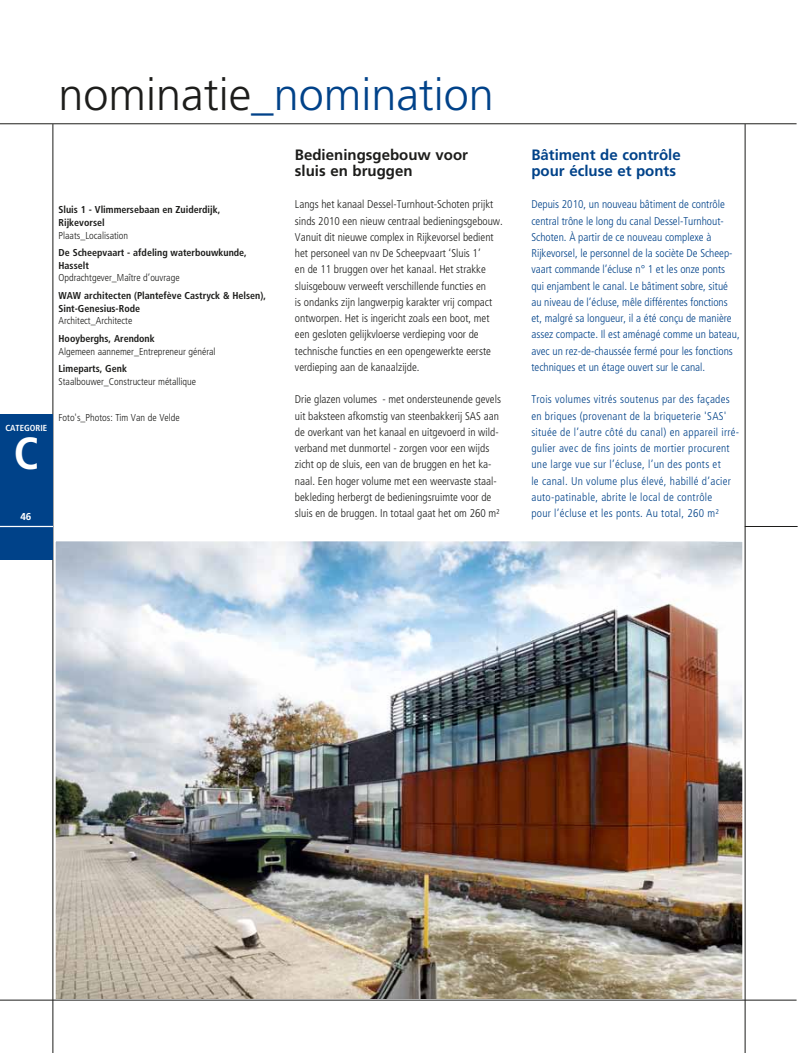
<style>
.page{position:relative;width:798px;height:1053px;background:#fff}
.page>*{position:absolute;margin:0;border:0;box-sizing:border-box;transform-origin:0 0}
.t1{font:300 45px "Frutiger";color:#004289}
.t2{font:700 condensed 45px "Frutiger";color:#fff}
.t3{font:700 15px/16.2px "Frutiger";color:#004289}
.t4{font:700 15px/16.2px "Frutiger";color:#1d1d1b}
.t5{font:300 condensed 11.25px/16.2px "Frutiger";color:#1d1d1b}
.t6{font:300 condensed 11.25px/16.2px "Frutiger";color:#004289}
.t7{font:300 condensed 11.25px/16.2px "Frutiger";letter-spacing:.025em;color:#004289}
.t8{font:700 condensed 10px/12.5px "Frutiger";color:#1d1d1b}
.t9{font:300 condensed 10px "Frutiger";color:#1d1d1b}
.t10{font:700 10px "Frutiger";color:#fff}
.t11{font:700 condensed 8.75px "Frutiger";color:#fff}
.s1{color:#1d1d1b}
</style>
<div class="page">
<img style="left:52px;top:541px;width:692px;height:461px">
<hr style="left:744px;top:526px;width:53px;height:1px;background:#1d1d1b">
<hr style="left:0;top:123px;width:796px;height:1px;background:#1d1d1b">
<hr style="left:0;top:999px;width:796px;height:1px;background:#1d1d1b">
<hr style="left:53px;top:124px;width:1px;height:928px;background:#1d1d1b">
<hr style="left:744px;top:124px;width:1px;height:928px;background:#1d1d1b">
<div style="left:0;top:415px;width:53px;height:145px;background:#004289"></div>
<hr style="left:0;top:526px;width:53px;height:1px;background:#fff">
<h1 class="t1" style="left:58px;top:69px;width:437px"><span class="s1">nominatie</span>_nomination</h1>
<p class="t11" style="left:5px;top:423px;width:43px">categori e</p>
<h1 class="t2" style="left:14px;top:426px;width:27px">C</h1>
<p class="t8" style="left:58px;top:204px;width:163px">Sluis 1 - Vlimmersebaan en Zuiderdijk,<br>Rijkevorsel</p>
<p class="t9" style="left:58px;top:229px;width:71px">Plaats_Localisation</p>
<p class="t8" style="left:58px;top:246px;width:190px">De Scheepvaart - afdeling waterbouwkunde,<br>Hasselt</p>
<p class="t9" style="left:58px;top:272px;width:123px">Opdrachtgever_Maître d’ouvrage</p>
<p class="t8" style="left:58px;top:289px;width:209px">WAW architecten (Plantefève Castryck &amp; Helsen),<br>Sint-Genesius-Rode</p>
<p class="t9" style="left:58px;top:315px;width:75px">Architect_Architecte</p>
<p class="t8" style="left:58px;top:332px;width:98px">Hooyberghs, Arendonk</p>
<p class="t9" style="left:58px;top:345px;width:158px">Algemeen aannemer_Entrepreneur général</p>
<p class="t8" style="left:58px;top:362px;width:70px">Limeparts, Genk</p>
<p class="t9" style="left:58px;top:375px;width:139px">Staalbouwer_Constructeur métallique</p>
<p class="t9" style="left:58px;top:411px;width:123px">Foto's_Photos: Tim Van de Velde</p>
<p class="t10" style="left:20px;top:510px;width:13px">46</p>
<h2 class="t4" style="left:295px;top:146px;width:174px">Bedieningsgebouw voor sluis en bruggen</h2>
<p class="t5" style="left:295px;top:196px;width:209px">Langs het kanaal Dessel-Turnhout-Schoten prijkt sinds 2010 een nieuw centraal bedieningsgebouw.<br>Vanuit dit nieuwe complex in Rijkevorsel bedient het personeel van nv De Scheepvaart ‘Sluis 1’<br>en de 11 bruggen over het kanaal. Het strakke sluisgebouw verweeft verschillende functies en<br>is ondanks zijn langwerpig karakter vrij compact ontworpen. Het is ingericht zoals een boot, met een gesloten gelijkvloerse verdieping voor de technische functies en een opengewerkte eerste verdieping aan de kanaalzijde.</p>
<p class="t5" style="left:295px;top:391px;width:207px">Drie glazen volumes - met ondersteunende gevels uit baksteen afkomstig van steenbakkerij SAS aan de overkant van het kanaal en uitgevoerd in wild&shy;verband met dunmortel - zorgen voor een wijds zicht op de sluis, een van de bruggen en het ka&shy;naal. Een hoger volume met een weervaste staal&shy;bekleding herbergt de bedieningsruimte voor de sluis en de bruggen. In totaal gaat het om 260 m²</p>
<h2 class="t3" style="left:531px;top:146px;width:151px">Bâtiment de contrôle pour écluse et ponts</h2>
<p class="t6" style="left:531px;top:196px;width:210px">Depuis 2010, un nouveau bâtiment de contrôle central trône le long du canal Dessel-Turnhout-Schoten. À partir de ce nouveau complexe à Rijkevorsel, le personnel de la sociète De Scheep&shy;vaart commande l’écluse n° 1 et les onze ponts qui enjambent le canal. Le bâtiment sobre, situé au niveau de l’écluse, mêle différentes fonctions et, malgré sa longueur, il a été conçu de manière assez compacte. Il est aménagé comme un bateau, avec un rez-de-chaussée fermé pour les fonctions techniques et un étage ouvert sur le canal.</p>
<p class="t7" style="left:531px;top:391px;width:209px">Trois volumes vitrés soutenus par des façades en briques (provenant de la briqueterie 'SAS' située de l’autre côté du canal) en appareil irré&shy;gulier avec de fins joints de mortier procurent une large vue sur l’écluse, l’un des ponts et<br>le canal. Un volume plus élevé, habillé d’acier auto-patinable, abrite le local de contrôle<br>pour l’écluse et les ponts. Au total, 260 m²</p>
</div>
